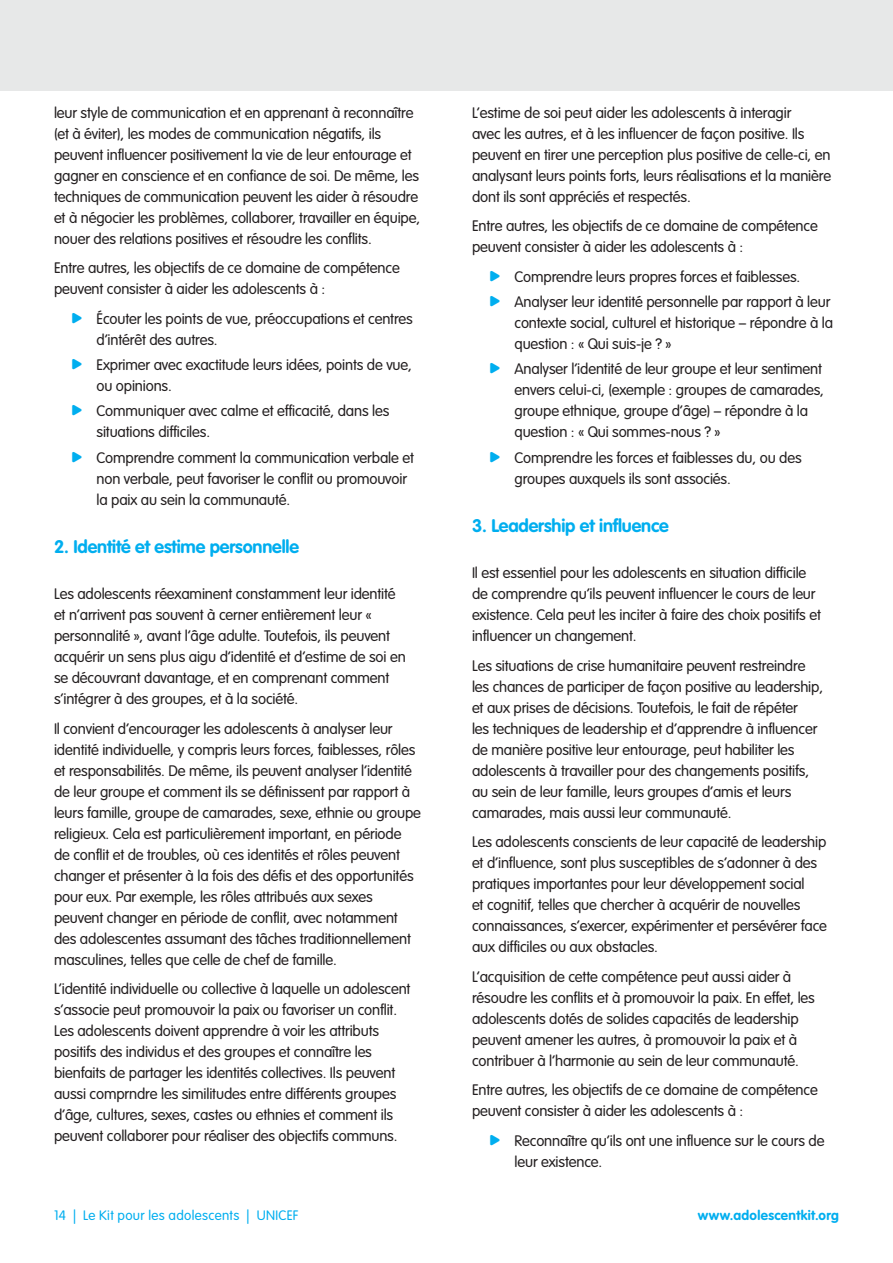
<style>
.page{position:relative;width:893px;height:1263px;background:#fff}
.page>*{position:absolute;margin:0;border:0;box-sizing:border-box;transform-origin:0 0}
.t1{font:700 18px "VAG Rounded";letter-spacing:-.01em;color:#00aeef}
.t2{font:300 15px/21px "VAG Rounded";letter-spacing:-.01em;color:#231f20}
.t3{font:300 13.5px "VAG Rounded";letter-spacing:.025em;color:#00aeef}
.t4{font:700 13.5px "VAG Rounded";letter-spacing:.025em;color:#00aeef}
.s1{color:#00aeef}
</style>
<div class="page">
<div style="left:0;top:0;width:893px;height:91px;background:#e7e8e8"></div>
<p class="t2" style="left:54px;top:102px;width:368px">leur style de communication et en apprenant à reconnaître (et à éviter), les modes de communication négatifs, ils peuvent influencer positivement la vie de leur entourage et gagner en conscience et en confiance de soi. De même, les techniques de communication peuvent les aider à résoudre et à négocier les problèmes, collaborer, travailler en équipe, nouer des relations positives et résoudre les conflits.</p>
<p class="t2" style="left:54px;top:258px;width:347px">Entre autres, les objectifs de ce domaine de compétence peuvent consister à aider les adolescents à :</p>
<p class="t2" style="left:97px;top:308px;width:318px;text-indent:-26px"><span class="s1">•</span> Écouter les points de vue, préoccupations et centres d’intérêt des autres.</p>
<p class="t2" style="left:97px;top:355px;width:317px;text-indent:-26px"><span class="s1">•</span> Exprimer avec exactitude leurs idées, points de vue, ou opinions.</p>
<p class="t2" style="left:97px;top:401px;width:294px;text-indent:-26px"><span class="s1">•</span> Communiquer avec calme et efficacité, dans les situations difficiles.</p>
<p class="t2" style="left:97px;top:447px;width:319px;text-indent:-26px"><span class="s1">•</span> Comprendre comment la communication verbale et non verbale, peut favoriser le conflit ou promouvoir la paix au sein la communauté.</p>
<p class="t1" style="left:54px;top:536px;width:246px">2. Identité et estime personnelle</p>
<p class="t2" style="left:54px;top:584px;width:353px">Les adolescents réexaminent constamment leur identité et n’arrivent pas souvent à cerner entièrement leur « personnalité », avant l’âge adulte. Toutefois, ils peuvent acquérir un sens plus aigu d’identité et d’estime de soi en se découvrant davantage, et en comprenant comment s’intégrer à des groupes, et à la société.</p>
<p class="t2" style="left:54px;top:718px;width:368px">Il convient d’encourager les adolescents à analyser leur identité individuelle, y compris leurs forces, faiblesses, rôles et responsabilités. De même, ils peuvent analyser l’identité de leur groupe et comment ils se définissent par rapport à leurs famille, groupe de camarades, sexe, ethnie ou groupe religieux. Cela est particulièrement important, en période de conflit et de troubles, où ces identités et rôles peuvent changer et présenter à la fois des défis et des opportunités pour eux. Par exemple, les rôles attribués aux sexes peuvent changer en période de conflit, avec notamment des adolescentes assumant des tâches traditionnellement masculines, telles que celle de chef de famille.</p>
<p class="t2" style="left:54px;top:979px;width:358px">L’identité individuelle ou collective à laquelle un adolescent s’associe peut promouvoir la paix ou favoriser un conflit.<br>Les adolescents doivent apprendre à voir les attributs positifs des individus et des groupes et connaître les bienfaits de partager les identités collectives. Ils peuvent aussi comprndre les similitudes entre différents groupes d’âge, cultures, sexes, castes ou ethnies et comment ils peuvent collaborer pour réaliser des objectifs communs.</p>
<p class="t2" style="left:472px;top:102px;width:361px">L’estime de soi peut aider les adolescents à interagir<br>avec les autres, et à les influencer de façon positive. Ils peuvent en tirer une perception plus positive de celle-ci, en analysant leurs points forts, leurs réalisations et la manière dont ils sont appréciés et respectés.</p>
<p class="t2" style="left:472px;top:216px;width:347px">Entre autres, les objectifs de ce domaine de compétence peuvent consister à aider les adolescents à :</p>
<p class="t2" style="left:489px;top:266px;width:313px"><span class="s1">•</span> Comprendre leurs propres forces et faiblesses.</p>
<p class="t2" style="left:514px;top:292px;width:320px;text-indent:-26px"><span class="s1">•</span> Analyser leur identité personnelle par rapport à leur contexte social, culturel et historique – répondre à la question : « Qui suis-je ? »</p>
<p class="t2" style="left:514px;top:359px;width:311px;text-indent:-26px"><span class="s1">•</span> Analyser l’identité de leur groupe et leur sentiment envers celui-ci, (exemple : groupes de camarades, groupe ethnique, groupe d’âge) – répondre à la question : « Qui sommes-nous ? »</p>
<p class="t2" style="left:514px;top:447px;width:289px;text-indent:-26px"><span class="s1">•</span> Comprendre les forces et faiblesses du, ou des groupes auxquels ils sont associés.</p>
<p class="t1" style="left:472px;top:515px;width:198px">3. Leadership et influence</p>
<p class="t2" style="left:472px;top:563px;width:350px">Il est essentiel pour les adolescents en situation difficile de comprendre qu’ils peuvent influencer le cours de leur existence. Cela peut les inciter à faire des choix positifs et influencer un changement.</p>
<p class="t2" style="left:472px;top:655px;width:353px">Les situations de crise humanitaire peuvent restreindre les chances de participer de façon positive au leadership, et aux prises de décisions. Toutefois, le fait de répéter<br>les techniques de leadership et d’apprendre à influencer de manière positive leur entourage, peut habiliter les adolescents à travailler pour des changements positifs, au sein de leur famille, leurs groupes d’amis et leurs camarades, mais aussi leur communauté.</p>
<p class="t2" style="left:472px;top:832px;width:356px">Les adolescents conscients de leur capacité de leadership et d’influence, sont plus susceptibles de s’adonner à des pratiques importantes pour leur développement social<br>et cognitif, telles que chercher à acquérir de nouvelles connaissances, s’exercer, expérimenter et persévérer face aux difficiles ou aux obstacles.</p>
<p class="t2" style="left:472px;top:966px;width:344px">L’acquisition de cette compétence peut aussi aider à résoudre les conflits et à promouvoir la paix. En effet, les adolescents dotés de solides capacités de leadership peuvent amener les autres, à promouvoir la paix et à contribuer à l’harmonie au sein de leur communauté.</p>
<p class="t2" style="left:472px;top:1080px;width:347px">Entre autres, les objectifs de ce domaine de compétence peuvent consister à aider les adolescents à :</p>
<p class="t2" style="left:514px;top:1130px;width:311px;text-indent:-26px"><span class="s1">•</span> Reconnaître qu’ils ont une influence sur le cours de leur existence.</p>
<p class="t3" style="left:54px;top:1208px;width:246px">14 | Le Kit pour les adolescents | UNICEF</p>
<p class="t4" style="left:698px;top:1207px;width:143px">www.adolescentkit.org</p>
</div>
